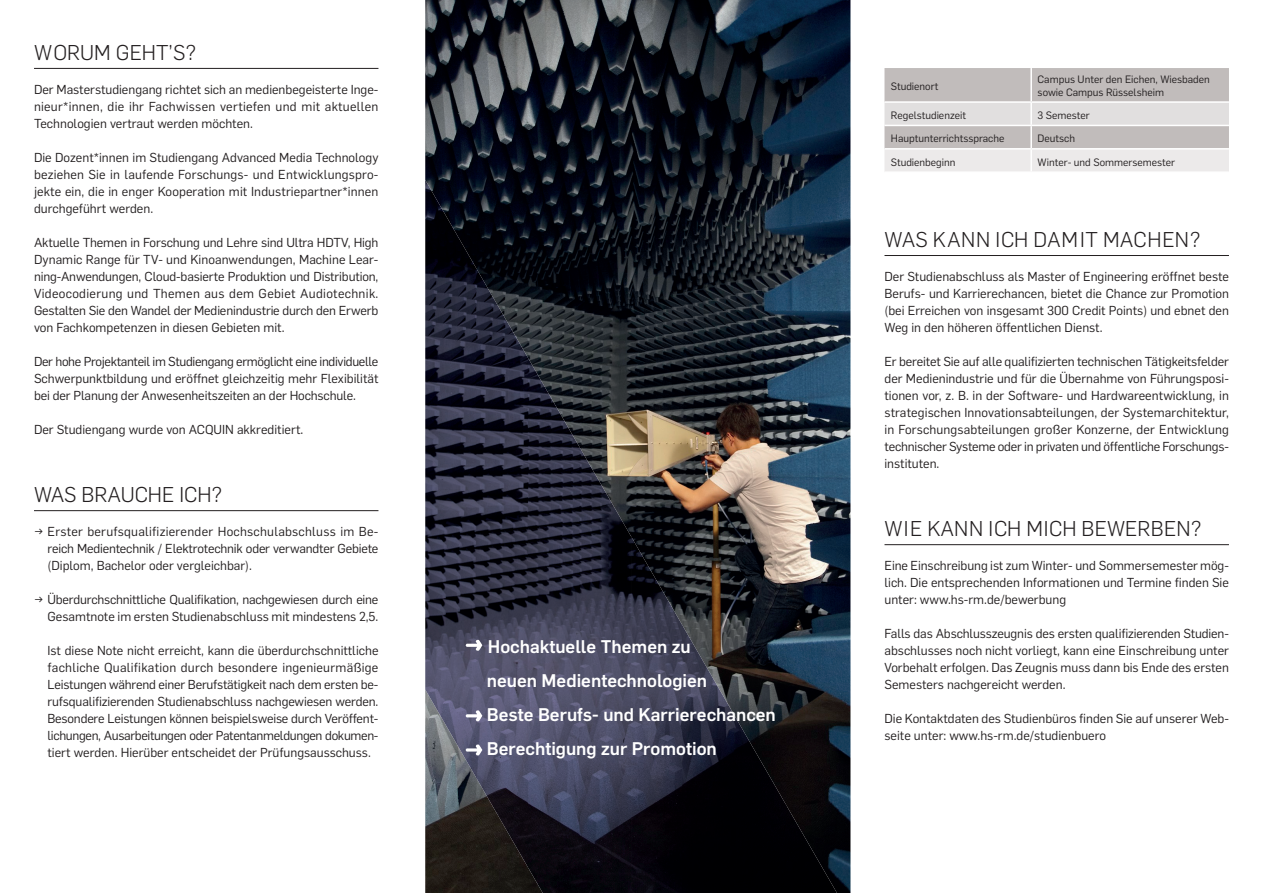
<style>
.page{position:relative;width:1263px;height:893px;background:#fff}
.page>*{position:absolute;margin:0;border:0;box-sizing:border-box;transform-origin:0 0}
.t1{font:300 21px "Flama";letter-spacing:.02em;color:#231f20}
.t2{font:300 21px "Flama";color:#231f20}
.t3{font:500 18px/34px "Flama";color:#fff}
.t4{font:12.75px/17px "Flama";color:#231f20;text-align:justify}
.t5{font:10.5px/13.5px "Flama";color:#231f20}
</style>
<div class="page">
<hr style="left:34px;top:68px;width:344px;height:1px;background:#231f20">
<svg style="left:884px;top:68px;width:345px;height:103px;background:#d1cecd"></svg>
<hr style="left:884px;top:101px;width:147px;height:2px;background:#fff">
<hr style="left:1031px;top:101px;width:198px;height:2px;background:#fff">
<hr style="left:884px;top:125px;width:147px;height:1px;background:#fff">
<hr style="left:1031px;top:125px;width:198px;height:1px;background:#fff">
<hr style="left:884px;top:148px;width:147px;height:2px;background:#fff">
<hr style="left:1031px;top:148px;width:198px;height:2px;background:#fff">
<hr style="left:1030px;top:68px;width:2px;height:33px;background:#fff">
<hr style="left:1030px;top:103px;width:2px;height:22px;background:#fff">
<hr style="left:1030px;top:126px;width:2px;height:22px;background:#fff">
<hr style="left:1030px;top:150px;width:2px;height:21px;background:#fff">
<img style="left:425px;top:0;width:425px;height:893px">
<img style="left:425px;top:180px;width:52px;height:599px">
<img style="left:476px;top:268px;width:53px;height:600px">
<img style="left:528px;top:358px;width:52px;height:535px">
<img style="left:579px;top:447px;width:53px;height:446px">
<img style="left:631px;top:536px;width:52px;height:357px">
<img style="left:682px;top:625px;width:53px;height:268px">
<img style="left:734px;top:714px;width:52px;height:179px">
<img style="left:785px;top:804px;width:52px;height:89px">
<svg style="left:466px;top:640px;width:16px;height:11px"></svg>
<svg style="left:466px;top:710px;width:16px;height:11px"></svg>
<svg style="left:466px;top:745px;width:16px;height:10px"></svg>
<hr style="left:884px;top:255px;width:345px;height:1px;background:#231f20">
<hr style="left:884px;top:544px;width:345px;height:1px;background:#231f20">
<hr style="left:34px;top:510px;width:344px;height:1px;background:#231f20">
<h1 class="t2" style="left:34px;top:38px;width:164px">WORUM GEHT’S?</h1>
<p class="t4" style="left:34px;top:80px;width:346px">Der Masterstudiengang richtet sich an medienbegeisterte Inge&shy;nieur*innen, die ihr Fachwissen vertiefen und mit aktuellen Technologien vertraut werden möchten.</p>
<p class="t4" style="left:34px;top:148px;width:346px">Die Dozent*innen im Studiengang Advanced Media Technology beziehen Sie in laufende Forschungs- und Entwicklungspro&shy;jekte ein, die in enger Kooperation mit Industriepartner*innen durchgeführt werden.</p>
<p class="t4" style="left:34px;top:233px;width:346px">Aktuelle Themen in Forschung und Lehre sind Ultra HDTV, High Dynamic Range für TV- und Kinoanwendungen, Machine Lear&shy;ning-Anwendungen, Cloud-basierte Produktion und Distribution, Videocodierung und Themen aus dem Gebiet Audiotechnik.<br>Gestalten Sie den Wandel der Medienindustrie durch den Erwerb von Fachkompetenzen in diesen Gebieten mit.</p>
<p class="t4" style="left:34px;top:352px;width:346px">Der hohe Projektanteil im Studiengang ermöglicht eine individuelle Schwerpunktbildung und eröffnet gleichzeitig mehr Flexibilität bei der Planung der Anwesenheitszeiten an der Hochschule.</p>
<p class="t4" style="left:34px;top:420px;width:271px">Der Studiengang wurde von ACQUIN akkreditiert.</p>
<h1 class="t2" style="left:34px;top:480px;width:190px">WAS BRAUCHE ICH?</h1>
<p class="t4" style="left:48px;top:522px;width:332px;text-indent:-14px">→ Erster berufsqualifizierender Hochschulabschluss im Be&shy;reich Medientechnik / Elektrotechnik oder verwandter Gebiete (Diplom, Bachelor oder vergleichbar).</p>
<p class="t4" style="left:34px;top:590px;width:346px;text-align:right">→ Überdurchschnittliche Qualifikation, nachgewiesen durch eine<br>Gesamtnote im ersten Studienabschluss mit mindestens 2,5.</p>
<p class="t4" style="left:48px;top:641px;width:332px">Ist diese Note nicht erreicht, kann die überdurchschnittliche fachliche Qualifikation durch besondere ingenieurmäßige Leistungen während einer Berufstätigkeit nach dem ersten be&shy;rufsqualifizierenden Studienabschluss nachgewiesen werden.<br>Besondere Leistungen können beispielsweise durch Veröffent&shy;lichungen, Ausarbeitungen oder Patentanmeldungen dokumen&shy;tiert werden. Hierüber entscheidet der Prüfungsausschuss.</p>
<h2 class="t3" style="left:487px;top:629px;width:291px">Hochaktuelle Themen zu<br>neuen Medientechnologien<br>Beste Berufs- und Karrierechancen<br>Berechtigung zur Promotion</h2>
<p class="t5" style="left:891px;top:79px;width:49px">Studienort</p>
<p class="t5" style="left:1037px;top:72px;width:174px">Campus Unter den Eichen, Wiesbaden sowie Campus Rüsselsheim</p>
<p class="t5" style="left:891px;top:108px;width:77px">Regelstudienzeit</p>
<p class="t5" style="left:1037px;top:108px;width:54px">3 Semester</p>
<p class="t5" style="left:891px;top:131px;width:115px">Hauptunterrichtssprache</p>
<p class="t5" style="left:1037px;top:131px;width:39px">Deutsch</p>
<p class="t5" style="left:891px;top:154px;width:66px">Studienbeginn</p>
<p class="t5" style="left:1037px;top:154px;width:139px">Winter- und Sommersemester</p>
<h1 class="t1" style="left:884px;top:225px;width:318px">WAS KANN ICH DAMIT MACHEN?</h1>
<p class="t4" style="left:884px;top:267px;width:346px">Der Studienabschluss als Master of Engineering eröffnet beste Berufs- und Karrierechancen, bietet die Chance zur Promotion (bei Erreichen von insgesamt 300 Credit Points) und ebnet den Weg in den höheren öffentlichen Dienst.</p>
<p class="t4" style="left:884px;top:352px;width:346px">Er bereitet Sie auf alle qualifizierten technischen Tätigkeitsfelder der Medienindustrie und für die Übernahme von Führungsposi&shy;tionen vor, z. B. in der Software- und Hardwareentwicklung, in strategischen Innovationsabteilungen, der Systemarchitektur, in Forschungsabteilungen großer Konzerne, der Entwicklung technischer Systeme oder in privaten und öffentliche Forschungs&shy;instituten.</p>
<h1 class="t1" style="left:884px;top:514px;width:319px">WIE KANN ICH MICH BEWERBEN?</h1>
<p class="t4" style="left:884px;top:556px;width:346px">Eine Einschreibung ist zum Winter- und Sommersemester mög&shy;lich. Die entsprechenden Informationen und Termine finden Sie unter: www.hs-rm.de/bewerbung</p>
<p class="t4" style="left:884px;top:624px;width:346px">Falls das Abschlusszeugnis des ersten qualifizierenden Studien&shy;abschlusses noch nicht vorliegt, kann eine Einschreibung unter Vorbehalt erfolgen. Das Zeugnis muss dann bis Ende des ersten Semesters nachgereicht werden.</p>
<p class="t4" style="left:884px;top:709px;width:346px">Die Kontaktdaten des Studienbüros finden Sie auf unserer Web&shy;seite unter: www.hs-rm.de/studienbuero</p>
</div>
